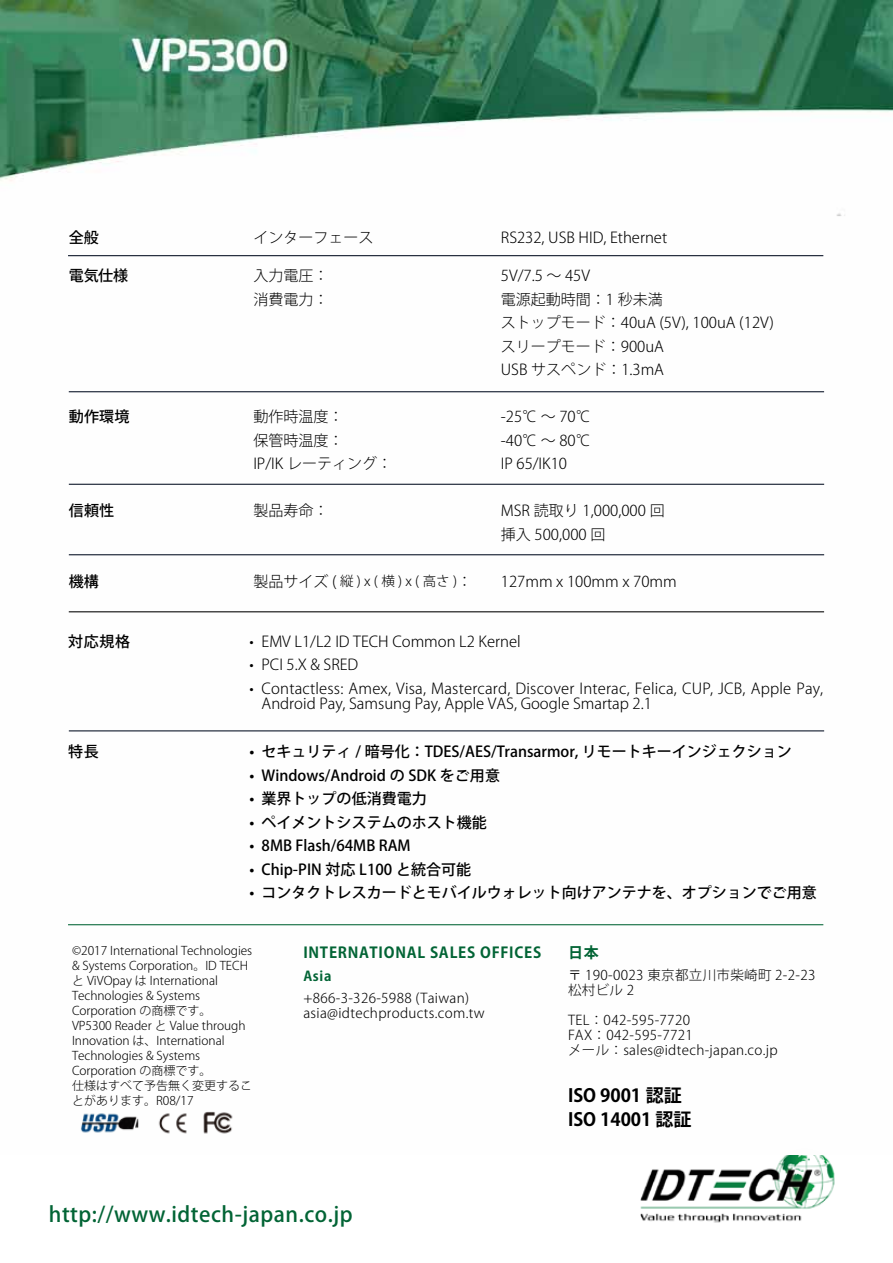
<style>
.page{position:relative;width:893px;height:1263px;background:#fff}
.page>*{position:absolute;margin:0;border:0;box-sizing:border-box;transform-origin:0 0}
.t1{font:500 21px "Koz Go Pro";letter-spacing:.025em;color:#026435}
.t2{font:700 18px/24px "Koz Go Pro";color:#000}
.t3{font:300 15px/23.5px "Koz Go Pro";color:#000}
.t4{font:500 15px "Koz Go Pro";color:#000}
.t5{font:700 15px "Koz Go Pro";letter-spacing:.05em;color:#026435}
.t6{font:300 13.5px/15px "Koz Go Pro";letter-spacing:.025em;color:#000}
.t7{font:700 13.5px "Koz Go Pro";color:#026435}
.t8{font:300 12px/15px "Koz Go Pro";color:#000}
.s1{font-size:15px}
.s2{font-size:13.5px}
</style>
<div class="page">
<img style="left:640px;top:1155px;width:195px;height:68px">
<img style="left:0;top:0;width:893px;height:926px">
<img style="left:80px;top:1111px;width:153px;height:23px">
<hr style="left:69px;top:730px;width:755px;height:1px;background:#050f22">
<hr style="left:69px;top:391px;width:755px;height:1px;background:#050f22">
<hr style="left:69px;top:484px;width:755px;height:1px;background:#050f22">
<hr style="left:69px;top:554px;width:755px;height:1px;background:#050f22">
<hr style="left:69px;top:611px;width:755px;height:1px;background:#000">
<hr style="left:68px;top:924px;width:755px;height:1px;background:#026435">
<hr style="left:68px;top:255px;width:755px;height:1px;background:#050f22">
<p class="t4" style="left:69px;top:228px;width:32px">全般</p>
<p class="t3" style="left:253px;top:226px;width:121px">インターフェース</p>
<p class="t3" style="left:501px;top:226px;width:168px">RS232, USB HID, Ethernet</p>
<p class="t4" style="left:69px;top:266px;width:61px">電気仕様</p>
<p class="t3" style="left:253px;top:264px;width:76px">入力電圧：</p>
<p class="t3" style="left:501px;top:264px;width:91px">V5 /7.5 〜 45V</p>
<p class="t3" style="left:253px;top:288px;width:76px">消費電力：</p>
<p class="t3" style="left:501px;top:288px;width:163px">電源起動時間：1 秒未満</p>
<p class="t4" style="left:69px;top:407px;width:62px">動作環境</p>
<p class="t3" style="left:253px;top:405px;width:91px">動作時温度：</p>
<p class="t3" style="left:501px;top:311px;width:275px">ストップモード：40uA V5( ,) 100uA (12V(スリープモード：900uA<br>USB サスペンド：1.3mA</p>
<p class="t3" style="left:501px;top:405px;width:91px">-25°C 〜 70°C</p>
<p class="t3" style="left:253px;top:429px;width:91px">保管時温度：</p>
<p class="t3" style="left:501px;top:429px;width:91px">-40°C 〜 80°C</p>
<p class="t3" style="left:253px;top:452px;width:140px">IP/IK レーティング：</p>
<p class="t3" style="left:501px;top:452px;width:68px">IP 65/IK10</p>
<p class="t4" style="left:69px;top:501px;width:47px">信頼性</p>
<p class="t3" style="left:253px;top:499px;width:76px">製品寿命：</p>
<p class="t3" style="left:501px;top:499px;width:165px">MSR 読取り 1,000,000 回</p>
<p class="t4" style="left:69px;top:572px;width:32px">機構</p>
<p class="t3" style="left:253px;top:570px;width:76px">製品サイズ</p>
<p class="t6" style="left:332px;top:574px;width:119px">縦<span class="s1">(</span> x) ( 横 x) ( 高さ</p>
<p class="t3" style="left:453px;top:570px;width:21px">：<span class="s2">)</span></p>
<p class="t3" style="left:501px;top:523px;width:106px">挿入 500,000 回</p>
<p class="t3" style="left:501px;top:570px;width:177px">127mm x 100mm x 70mm</p>
<p class="t4" style="left:68px;top:632px;width:64px">対応規格</p>
<p class="t3" style="left:250px;top:630px;width:6px">•</p>
<p class="t3" style="left:262px;top:630px;width:261px">EMV L1/ I D2L TECH Common 2L Kernel</p>
<p class="t3" style="left:250px;top:653px;width:6px">•</p>
<p class="t3" style="left:262px;top:653px;width:98px">PCI 5.X &amp; SRED</p>
<p class="t3" style="left:250px;top:677px;width:6px">•</p>
<p class="t3" style="left:262px;top:677px;width:563px">Contactless: Amex, Visa, Mastercard, Discover Interac, Felica, CUP, JCB, Apple Pay,</p>
<p class="t3" style="left:262px;top:692px;width:392px">Android Pay, Samsung Pay, Apple VAS, Google Smartap 2.1</p>
<p class="t4" style="left:68px;top:742px;width:32px">特長</p>
<p class="t4" style="left:250px;top:742px;width:6px">•</p>
<p class="t4" style="left:262px;top:742px;width:532px">セキュリティ / 暗号化：TDES/AES/Transarmor, リモートキーインジェクション</p>
<p class="t4" style="left:262px;top:766px;width:240px">Windows/Android の SDK をご用意</p>
<p class="t4" style="left:250px;top:766px;width:6px">•</p>
<p class="t4" style="left:250px;top:789px;width:6px">•</p>
<p class="t4" style="left:262px;top:789px;width:166px">業界トップの低消費電力</p>
<p class="t4" style="left:250px;top:813px;width:6px">•</p>
<p class="t4" style="left:262px;top:813px;width:226px">ペイメントシステムのホスト機能</p>
<p class="t4" style="left:250px;top:836px;width:6px">•</p>
<p class="t4" style="left:262px;top:836px;width:151px">8MB Flash/64MB RAM</p>
<p class="t4" style="left:250px;top:860px;width:6px">•</p>
<p class="t4" style="left:262px;top:860px;width:211px">Chip-PIN 対応 L100 と統合可能</p>
<p class="t4" style="left:250px;top:883px;width:6px">•</p>
<p class="t4" style="left:262px;top:883px;width:556px">コンタクトレスカードとモバイルウォレット向けアンテナを、オプションでご用意</p>
<p class="t8" style="left:72px;top:943px;width:182px">©2017 International Technologies &amp; Systems Corporation。ID TECHと ViVOpay は International<br>Technologies &amp; Systems<br>Corporation の商標です。<br>VP5300 Reader と Value through<br>Innovation は、International<br>Technologies &amp; Systems<br>Corporation の商標です。<br>仕様はすべて予告無く変更することがあります。R08/17</p>
<p class="t5" style="left:303px;top:942px;width:240px">INTERNATIONAL SALES OFFICES</p>
<p class="t7" style="left:303px;top:967px;width:30px">Asia</p>
<p class="t6" style="left:303px;top:991px;width:183px">+866-3-326-5988 (Taiwan( asia@idtechproducts.com t w.</p>
<p class="t5" style="left:568px;top:942px;width:32px">日本</p>
<p class="t6" style="left:568px;top:967px;width:249px">〒 190-0023 東京都立川市柴崎町 2-2-23松村ビル 2</p>
<p class="t6" style="left:568px;top:1012px;width:211px">TEL：042-595-7720<br>FAX：042-595-7721<br>メール：sales@idtech-japan.co j p.</p>
<p class="t2" style="left:568px;top:1085px;width:125px">ISO 9001 認証<br>ISO 14001 認証</p>
<h1 class="t1" style="left:49px;top:1201px;width:305px">http://www.idtech-japan.co j p.</h1>
</div>
